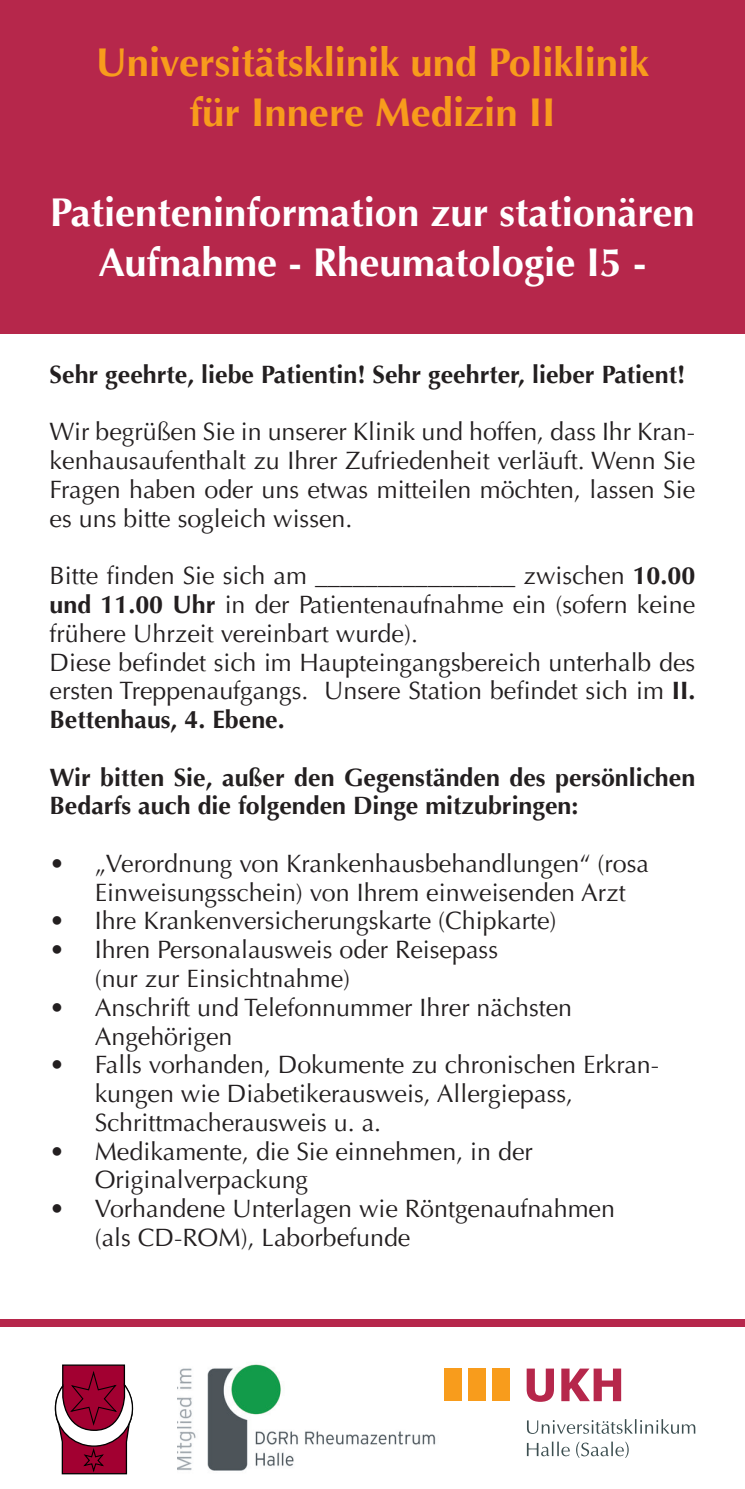
<style>
.page{position:relative;width:745px;height:1489px;background:#fff}
.page>*{position:absolute;margin:0;border:0;box-sizing:border-box;transform-origin:0 0}
.t1{font:700 40px/50px "Optima LT";color:#fff;text-align:center}
.t2{font:700 40px/50px "Optima LT";color:#f89c1c;text-align:center}
.t3{font:25px/28.8px "Optima LT";color:#231f20}
.t4{font:700 25px/28.8px "Optima LT";color:#231f20}
.s1{font-weight:700}
</style>
<div class="page">
<div style="left:0;top:0;width:744px;height:333px;background:#b6274b"></div>
<div style="left:0;top:1319px;width:744px;height:7px;background:#b6274b"></div>
<svg style="left:526px;top:1368px;width:27px;height:33px"></svg>
<svg style="left:561px;top:1368px;width:59px;height:32px"></svg>
<svg style="left:527px;top:1419px;width:167px;height:14px"></svg>
<svg style="left:526px;top:1441px;width:102px;height:16px"></svg>
<div style="left:491px;top:1368px;width:18px;height:33px;background:#f89c1c"></div>
<div style="left:467px;top:1368px;width:18px;height:33px;background:#f89c1c"></div>
<div style="left:444px;top:1368px;width:17px;height:33px;background:#f89c1c"></div>
<svg style="left:54px;top:1364px;width:80px;height:110px"></svg>
<img style="left:177px;top:1364px;width:259px;height:107px">
<h1 class="t2" style="left:96px;top:38px;width:554px">Universitätsklinik und Poliklinik für Innere Medizin II</h1>
<h1 class="t1" style="left:50px;top:188px;width:645px">Patienteninformation zur stationären<br>Aufnahme - Rheumatologie I5 -</h1>
<p class="t4" style="left:50px;top:360px;width:636px">Sehr geehrte, liebe Patientin! Sehr geehrter, lieber Patient!</p>
<p class="t3" style="left:50px;top:418px;width:646px;text-align:justify">Wir begrüßen Sie in unserer Klinik und hoffen, dass Ihr Kran&shy;kenhausaufenthalt zu Ihrer Zufriedenheit verläuft. Wenn Sie Fragen haben oder uns etwas mitteilen möchten, lassen Sie es uns bitte sogleich wissen.</p>
<p class="t3" style="left:50px;top:561px;width:646px">Bitte finden Sie sich am ________________ zwischen <span class="s1">10.00 und 11.00 Uhr</span> in der Patientenaufnahme ein (sofern keine frühere Uhrzeit vereinbart wurde).<br>Diese befindet sich im Haupteingangsbereich unterhalb des ersten Treppenaufgangs. Unsere Station befindet sich im <span class="s1">II.<br>Bettenhaus, 4. Ebene.</span></p>
<p class="t4" style="left:50px;top:763px;width:646px">Wir bitten Sie, außer den Gegenständen des persönlichen<br>Bedarfs auch die folgenden Dinge mitzubringen:</p>
<p class="t3" style="left:95px;top:849px;width:555px;text-indent:-45px">• „Verordnung von Krankenhausbehandlungen“ (rosa<br>Einweisungsschein) von Ihrem einweisenden Arzt</p>
<p class="t3" style="left:50px;top:906px;width:508px">• Ihre Krankenversicherungskarte (Chipkarte)</p>
<p class="t3" style="left:95px;top:935px;width:404px;text-indent:-45px">• Ihren Personalausweis oder Reisepass (nur zur Einsichtnahme)</p>
<p class="t3" style="left:95px;top:993px;width:478px;text-indent:-45px">• Anschrift und Telefonnummer Ihrer nächsten<br>Angehörigen</p>
<p class="t3" style="left:95px;top:1050px;width:565px;text-indent:-45px">• Falls vorhanden, Dokumente zu chronischen Erkran&shy;kungen wie Diabetikerausweis, Allergiepass,<br>Schrittmacherausweis u. a.</p>
<p class="t3" style="left:95px;top:1136px;width:439px;text-indent:-45px">• Medikamente, die Sie einnehmen, in der<br>Originalverpackung</p>
<p class="t3" style="left:95px;top:1194px;width:521px;text-indent:-45px">• Vorhandene Unterlagen wie Röntgenaufnahmen (als CD-ROM), Laborbefunde</p>
</div>
